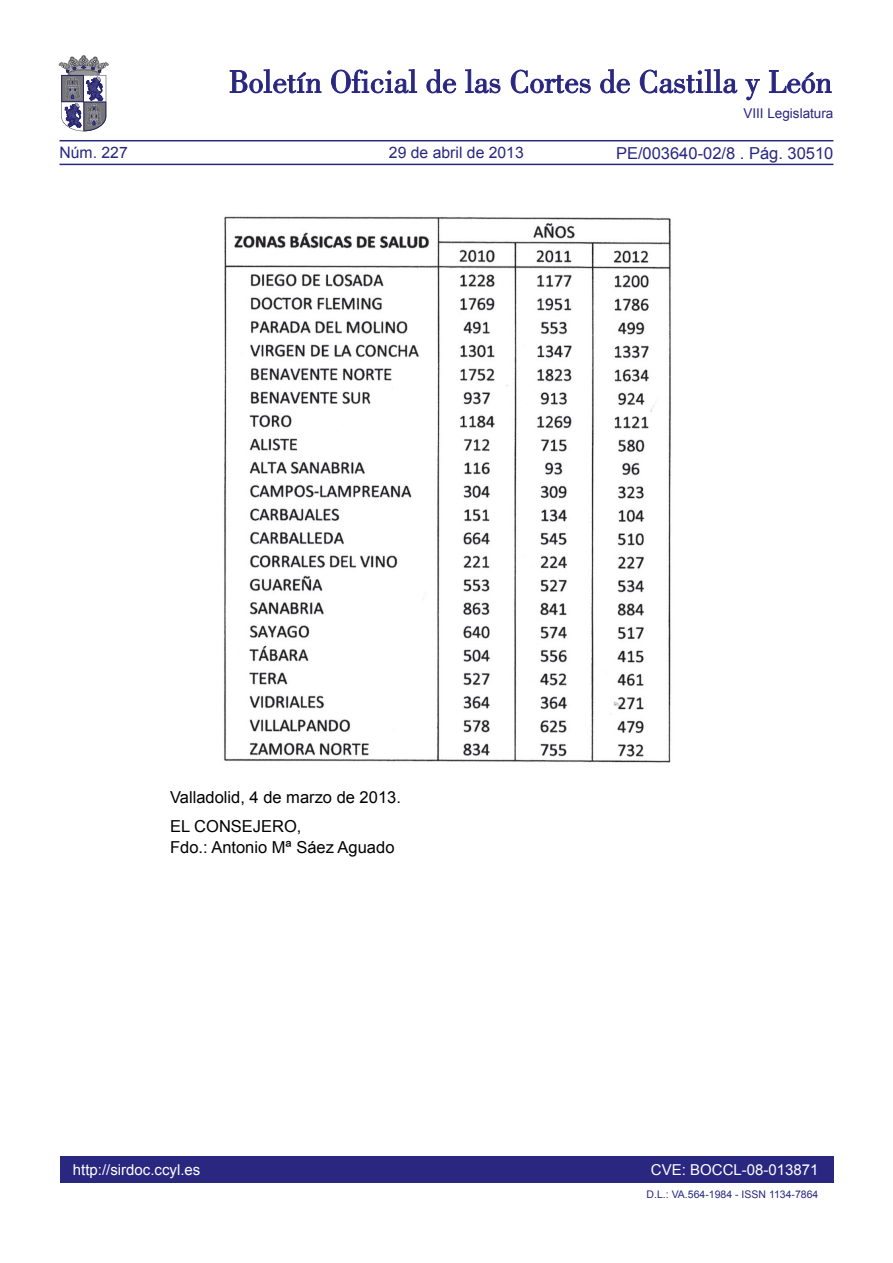
<style>
.page{position:relative;width:893px;height:1263px;background:#fff}
.page>*{position:absolute;margin:0;border:0;box-sizing:border-box;transform-origin:0 0}
.t1{font:16.5px/28.8px "Arial";color:#000}
.t2{font:16.5px "Arial";color:#292780}
.t3{font:15.75px "Arial";color:#292780}
.t4{font:15px "Arial";color:#fff}
.t5{font:13.5px "Arial";color:#292780}
.t6{font:10.5px "Arial";color:#292780}
</style>
<div class="page">
<div style="left:60px;top:1157px;width:773px;height:26px;background:#292780"></div>
<hr style="left:60px;top:164px;width:773px;height:1px;background:#292780">
<hr style="left:60px;top:140px;width:773px;height:1px;background:#292780">
<svg style="left:230px;top:69px;width:91px;height:24px"></svg>
<svg style="left:331px;top:69px;width:86px;height:24px"></svg>
<svg style="left:426px;top:69px;width:30px;height:24px"></svg>
<svg style="left:465px;top:69px;width:35px;height:24px"></svg>
<svg style="left:511px;top:70px;width:80px;height:23px"></svg>
<svg style="left:600px;top:69px;width:30px;height:24px"></svg>
<svg style="left:640px;top:69px;width:97px;height:24px"></svg>
<svg style="left:745px;top:79px;width:15px;height:21px"></svg>
<svg style="left:769px;top:70px;width:62px;height:23px"></svg>
<svg style="left:59px;top:55px;width:49px;height:76px"></svg>
<img style="left:224px;top:216px;width:447px;height:547px">
<p class="t3" style="left:60px;top:142px;width:70px">Núm. 227</p>
<p class="t3" style="left:389px;top:142px;width:136px">29 de abril de 2013</p>
<p class="t5" style="left:743px;top:105px;width:92px">VIII Legislatura</p>
<p class="t2" style="left:616px;top:142px;width:219px">PE/003640-02/8 . Pág. 30510</p>
<p class="t1" style="left:170px;top:783px;width:232px">Valladolid, 4 de marzo de 2013.<br>EL CONSEJERO,</p>
<p class="t1" style="left:170px;top:833px;width:226px">Fdo.: Antonio Mª Sáez Aguado</p>
<p class="t4" style="left:73px;top:1159px;width:129px">http://sirdoc.ccyl.es</p>
<p class="t4" style="left:651px;top:1159px;width:169px">CVE: BOCCL-08-013871</p>
<p class="t6" style="left:647px;top:1188px;width:173px">D.L.: VA.564-1984 - ISSN 1134-7864</p>
</div>
